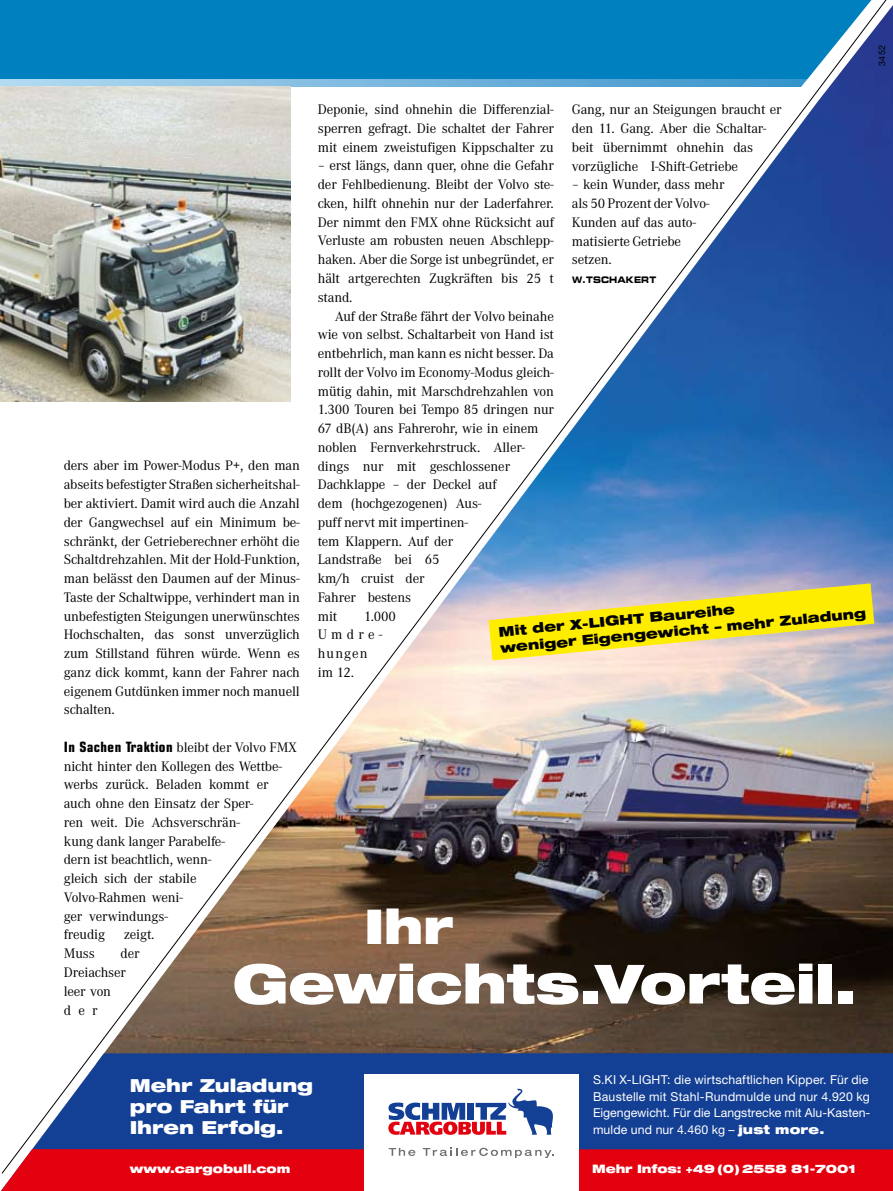
<style>
.page{position:relative;width:893px;height:1191px;background:#fff}
.page>*{position:absolute;margin:0;border:0;box-sizing:border-box;transform-origin:0 0}
.t1{font:900 expanded 54px "Helvetica Neue";letter-spacing:-.01em;color:#fff}
.t2{font:900 expanded 48px "Helvetica Neue";color:#fff}
.t3{font:900 expanded 18px/21px "Helvetica Neue";letter-spacing:-.005em;color:#fff}
.t4{font:14.25px/18.8px "Corporate A";letter-spacing:-.01em;color:#000}
.t5{font:14.25px/18.8px "Corporate A";letter-spacing:.075em;color:#000}
.t6{font:900 expanded 13.65px/15.8px "Helvetica Neue";color:#000}
.t7{font:12.3px/16.5px "Helvetica Neue";letter-spacing:.01em;color:#fff}
.t8{font:900 expanded 11.7px "Helvetica Neue";letter-spacing:-.015em;color:#fff}
.t9{font:9px "Eurostile Bold Extended Two";letter-spacing:.015em;color:#000;scale:.85 1}
.t10{font:9px "Helvetica Neue";color:#000}
.s1{font-family:"Eurostile";font-weight:700;font-stretch:condensed}
.s2{font-weight:900;font-stretch:expanded}
</style>
<div class="page">
<img style="left:1px;top:0;width:892px;height:1174px">
<img style="left:0;top:86px;width:291px;height:315px">
<p class="t10" style="left:876px;top:66px;width:23px;rotate:-90deg">3452</p>
<p class="t4" style="left:64px;top:457px;width:238px;text-align:justify">ders aber im Power-Modus P+, den man abseits befestigter Straßen sicherheitshal&shy;ber aktiviert. Damit wird auch die Anzahl der Gangwechsel auf ein Minimum be&shy;schränkt, der Getrieberechner erhöht die Schaltdrehzahlen. Mit der Hold-Funktion, man belässt den Daumen auf der Minus-Taste der Schaltwippe, verhindert man in unbefestigten Steigungen unerwünschtes Hochschalten, das sonst unverzüglich zum Stillstand führen würde. Wenn es ganz dick kommt, kann der Fahrer nach eigenem Gutdünken immer noch manuell schalten.</p>
<p class="t4" style="left:64px;top:738px;width:235px"><span class="s1">In Sachen Traktion</span> bleibt der Volvo FMX nicht hinter den Kollegen des Wettbe&shy;werbs zurück. Beladen kommt er auch ohne den Einsatz der Sper-<br>ren weit. Die Achsverschrän-<br>kung dank langer Parabelfe-<br>dern ist beachtlich, wenn-<br>gleich sich der stabile<br>Volvo-Rahmen weni-<br>ger verwindungs-<br>freudig</p>
<p class="t4" style="left:124px;top:925px;width:32px">zeigt.</p>
<p class="t4" style="left:318px;top:100px;width:238px;text-align:justify">Deponie, sind ohnehin die Differenzial&shy;sperren gefragt. Die schaltet der Fahrer mit einem zweistufigen Kippschalter zu</p>
<p class="t4" style="left:318px;top:157px;width:238px;text-align:justify">– erst längs, dann quer, ohne die Gefahr der Fehlbedienung. Bleibt der Volvo ste&shy;cken, hilft ohnehin nur der Laderfahrer.<br>Der nimmt den FMX ohne Rücksicht auf Verluste am robusten neuen Abschlepp&shy;haken. Aber die Sorge ist unbegründet, er hält artgerechten Zugkräften bis 25 t stand.</p>
<p class="t4" style="left:318px;top:307px;width:238px;text-indent:17px">Auf der Straße fährt der Volvo beinahe wie von selbst. Schaltarbeit von Hand ist entbehrlich, man kann es nicht besser. Da rollt der Volvo im Economy-Modus gleich&shy;mütig dahin, mit Marschdrehzahlen von<br>1.300 Touren bei Tempo 85 dringen nur<br>67 dB(A) ans Fahrerohr, wie in einem noblen Fernverkehrstruck. Aller&shy;dings nur mit geschlossener<br>Dachklappe – der Deckel auf<br>dem (hochgezogenen) Aus-<br>puff nervt mit impertinen-<br>tem Klappern. Auf der<br>Landstraße bei 65<br>km/h cruist der<br>Fahrer bestens<br>mit</p>
<p class="t4" style="left:572px;top:100px;width:211px">Gang, nur an Steigungen braucht er den 11. Gang. Aber die Schaltar&shy;beit übernimmt ohnehin das vorzügliche I-Shift-Getriebe</p>
<p class="t4" style="left:572px;top:175px;width:154px">– kein Wunder, dass mehr als 50 Prozent der Volvo-<br>Kunden auf das auto&shy;matisierte Getriebe<br>setzen.</p>
<p class="t9" style="left:572px;top:273px;width:100px">W.TSCHAKERT</p>
<p class="t6" style="left:498px;top:622px;width:369px;rotate:-5deg">Mit der X-LIGHT Baureihe<br>weniger Eigengewicht – mehr Zuladung</p>
<p class="t5" style="left:318px;top:607px;width:80px;text-indent:46px">1.000<br>Umdre&shy;hungen<br>im 12.</p>
<h2 class="t2" style="left:364px;top:895px;width:91px">Ihr</h2>
<p class="t4" style="left:64px;top:944px;width:77px;text-indent:57px">der<br>Dreiachser leer von der</p>
<p class="t4" style="left:64px;top:944px;width:33px">Muss</p>
<h1 class="t1" style="left:233px;top:949px;width:625px">Gewichts.Vorteil.</h1>
<p class="t3" style="left:130px;top:1074px;width:185px">Mehr Zuladung pro Fahrt für<br>Ihren Erfolg.</p>
<p class="t8" style="left:130px;top:1161px;width:162px">www.cargobull.com</p>
<p class="t7" style="left:593px;top:1071px;width:279px">S.KI X-LIGHT: die wirtschaftlichen Kipper. Für die Baustelle mit Stahl-Rundmulde und nur 4.920 kg Eigengewicht. Für die Langstrecke mit Alu-Kasten&shy;mulde und nur 4.460 kg – <span class="s2">just more.</span></p>
<p class="t8" style="left:592px;top:1161px;width:265px">Mehr Infos: +49 (0) 2558 81-7001</p>
</div>
